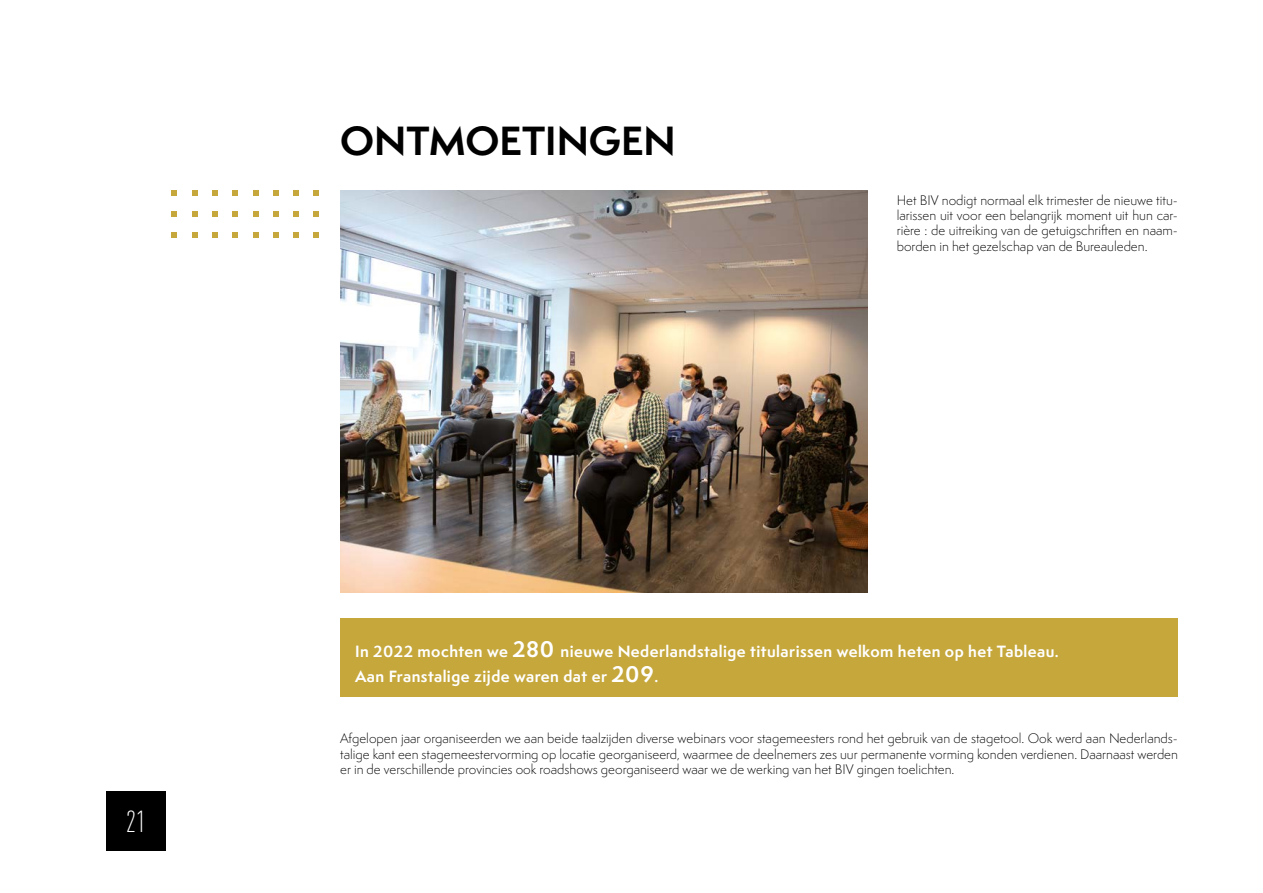
<style>
.page{position:relative;width:1263px;height:893px;background:#fff}
.page>*{position:absolute;margin:0;border:0;box-sizing:border-box;transform-origin:0 0}
.t1{font:700 37.5px "Semplicita Pro";color:#000}
.t2{font:300 condensed 30px "DINOT";color:#fff}
.t3{font:700 15px/25.2px "Semplicita Pro";letter-spacing:.03em;color:#fff}
.t4{font:300 12.75px/15.3px "Semplicita Pro";color:#000;text-align:justify}
.s1{font-size:21px}
</style>
<div class="page">
<div style="left:106px;top:791px;width:60px;height:59px;background:#000"></div>
<svg style="left:192px;top:191px;width:5px;height:5px"></svg>
<svg style="left:233px;top:191px;width:5px;height:5px"></svg>
<svg style="left:172px;top:191px;width:5px;height:5px"></svg>
<svg style="left:212px;top:191px;width:6px;height:5px"></svg>
<svg style="left:192px;top:211px;width:5px;height:6px"></svg>
<svg style="left:233px;top:211px;width:5px;height:6px"></svg>
<svg style="left:172px;top:211px;width:5px;height:6px"></svg>
<svg style="left:212px;top:211px;width:6px;height:6px"></svg>
<svg style="left:192px;top:232px;width:5px;height:5px"></svg>
<svg style="left:233px;top:232px;width:5px;height:5px"></svg>
<svg style="left:172px;top:232px;width:5px;height:5px"></svg>
<svg style="left:212px;top:232px;width:6px;height:5px"></svg>
<svg style="left:273px;top:191px;width:5px;height:5px"></svg>
<svg style="left:314px;top:191px;width:5px;height:5px"></svg>
<svg style="left:253px;top:191px;width:5px;height:5px"></svg>
<svg style="left:294px;top:191px;width:5px;height:5px"></svg>
<svg style="left:273px;top:211px;width:5px;height:6px"></svg>
<svg style="left:314px;top:211px;width:5px;height:6px"></svg>
<svg style="left:253px;top:211px;width:5px;height:6px"></svg>
<svg style="left:294px;top:211px;width:5px;height:6px"></svg>
<svg style="left:273px;top:232px;width:5px;height:5px"></svg>
<svg style="left:314px;top:232px;width:5px;height:5px"></svg>
<svg style="left:253px;top:232px;width:5px;height:5px"></svg>
<svg style="left:294px;top:232px;width:5px;height:5px"></svg>
<div style="left:340px;top:618px;width:838px;height:79px;background:#c5a73b"></div>
<img style="left:340px;top:190px;width:527px;height:402px">
<h2 class="t2" style="left:126px;top:804px;width:22px">21</h2>
<h1 class="t1" style="left:340px;top:113px;width:337px">ONTMOETINGEN</h1>
<p class="t4" style="left:897px;top:192px;width:283px">Het BIV nodigt normaal elk trimester de nieuwe titu&shy;larissen uit voor een belangrijk moment uit hun car&shy;rière : de uitreiking van de getuigschriften en naam&shy;borden in het gezelschap van de Bureauleden.</p>
<p class="t3" style="left:355px;top:638px;width:705px">In 2022 mochten we <span class="s1">280</span> nieuwe Nederlandstalige titularissen welkom heten op het Tableau.<br>Aan Franstalige zijde waren dat er <span class="s1">209</span>.</p>
<p class="t4" style="left:340px;top:731px;width:839px">Afgelopen jaar organiseerden we aan beide taalzijden diverse webinars voor stagemeesters rond het gebruik van de stagetool. Ook werd aan Nederlands&shy;talige kant een stagemeestervorming op locatie georganiseerd, waarmee de deelnemers zes uur permanente vorming konden verdienen. Daarnaast werden er in de verschillende provincies ook roadshows georganiseerd waar we de werking van het BIV gingen toelichten.</p>
</div>
